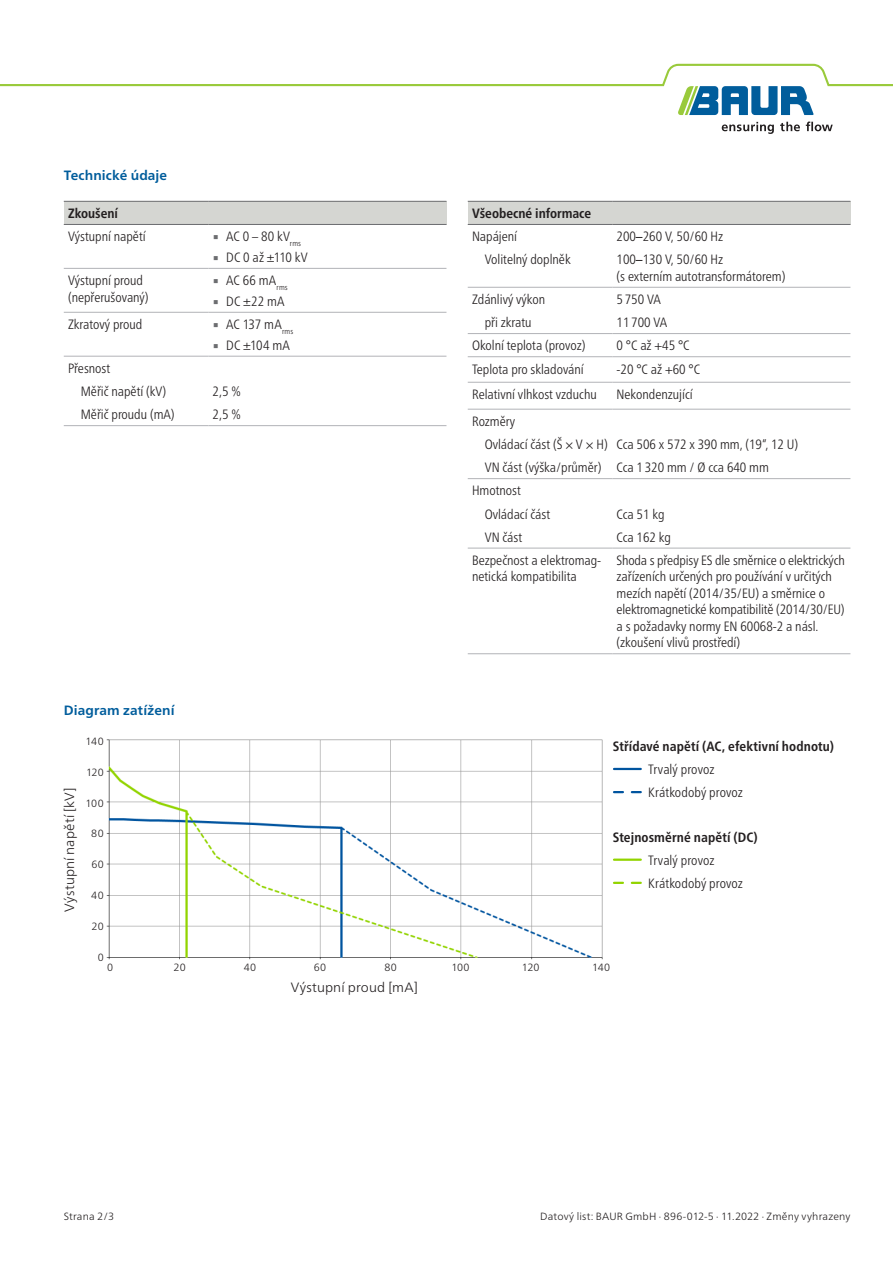
<style>
.page{position:relative;width:893px;height:1263px;background:#fff}
.page>*{position:absolute;margin:0;border:0;box-sizing:border-box;transform-origin:0 0}
.DB_-_Tabelle_Inhalt{font:300 condensed 13.5px/16.5px "Frutiger Neue LTW1 G";color:#231f20}
.DB_-_Condensed_Übers{font:700 condensed 13.5px "Frutiger Neue LTW1 G";letter-spacing:.01em;color:#231f20}
.DB___Fließtext{font:300 condensed 13.5px "Frutiger Neue LTW1 G";letter-spacing:.005em;color:#231f20}
.DB___Fließtext-2{font:300 13.5px "Frutiger Neue LTW1 G";letter-spacing:.01em;color:#231f20}
.DB_-_Condensed_Übers-2{font:700 13.5px "Frutiger Neue LTW1 G";letter-spacing:.01em;color:#005d9c}
.DB_-_Tabelle_Übersch{font:700 condensed 13.5px "Frutiger Neue LTW1 G";color:#231f20}
.DB_-_Fußnote{font:300 10.5px "Frutiger Neue LTW1 G";letter-spacing:.015em;color:#231f20}
.s1{font-family:"Lucida Sans Unicode";font-weight:400;font-stretch:normal;color:#6c6d70}
.s2{font-weight:400}
</style>
<div class="page">
<svg style="left:722px;top:122px;width:52px;height:12px"></svg>
<svg style="left:780px;top:122px;width:20px;height:9px"></svg>
<svg style="left:806px;top:122px;width:27px;height:9px"></svg>
<svg style="left:0;top:64px;width:893px;height:51px"></svg>
<div style="left:64px;top:201px;width:382px;height:23px;background:#d5d6d2"></div>
<hr style="left:64px;top:425px;width:144px;height:1px;background:#b2b3b7">
<hr style="left:208px;top:425px;width:238px;height:1px;background:#b2b3b7">
<hr style="left:64px;top:201px;width:144px;height:1px;background:#6c6d70">
<hr style="left:208px;top:201px;width:238px;height:1px;background:#6c6d70">
<hr style="left:64px;top:224px;width:144px;height:1px;background:#6c6d70">
<hr style="left:208px;top:224px;width:238px;height:1px;background:#6c6d70">
<hr style="left:64px;top:268px;width:144px;height:1px;background:#b2b3b7">
<hr style="left:208px;top:268px;width:238px;height:1px;background:#b2b3b7">
<hr style="left:64px;top:312px;width:144px;height:1px;background:#b2b3b7">
<hr style="left:208px;top:312px;width:238px;height:1px;background:#b2b3b7">
<hr style="left:64px;top:356px;width:144px;height:1px;background:#b2b3b7">
<hr style="left:208px;top:356px;width:238px;height:1px;background:#b2b3b7">
<div style="left:468px;top:201px;width:382px;height:23px;background:#d5d6d2"></div>
<hr style="left:468px;top:224px;width:144px;height:1px;background:#6c6d70">
<hr style="left:612px;top:224px;width:238px;height:1px;background:#6c6d70">
<hr style="left:612px;top:287px;width:238px;height:1px;background:#b2b3b7">
<hr style="left:468px;top:548px;width:144px;height:1px;background:#b2b3b7">
<hr style="left:612px;top:548px;width:238px;height:1px;background:#b2b3b7">
<hr style="left:468px;top:653px;width:144px;height:1px;background:#b2b3b7">
<hr style="left:612px;top:653px;width:238px;height:1px;background:#b2b3b7">
<hr style="left:468px;top:201px;width:144px;height:1px;background:#6c6d70">
<hr style="left:612px;top:201px;width:238px;height:1px;background:#6c6d70">
<hr style="left:468px;top:287px;width:144px;height:1px;background:#b2b3b7">
<hr style="left:468px;top:333px;width:144px;height:1px;background:#b2b3b7">
<hr style="left:612px;top:333px;width:238px;height:1px;background:#b2b3b7">
<hr style="left:468px;top:356px;width:144px;height:1px;background:#b2b3b7">
<hr style="left:612px;top:356px;width:238px;height:1px;background:#b2b3b7">
<hr style="left:468px;top:382px;width:144px;height:1px;background:#b2b3b7">
<hr style="left:612px;top:382px;width:238px;height:1px;background:#b2b3b7">
<hr style="left:468px;top:409px;width:144px;height:1px;background:#b2b3b7">
<hr style="left:612px;top:409px;width:238px;height:1px;background:#b2b3b7">
<hr style="left:468px;top:478px;width:144px;height:1px;background:#b2b3b7">
<hr style="left:612px;top:478px;width:238px;height:1px;background:#b2b3b7">
<img style="left:106px;top:740px;width:496px;height:219px">
<hr style="left:614px;top:768px;width:27px;height:2px;background:#00549f">
<hr style="left:614px;top:858px;width:27px;height:3px;background:#92d400">
<svg style="left:614px;top:791px;width:27px;height:2px"></svg>
<svg style="left:614px;top:882px;width:27px;height:2px"></svg>
<p class="DB_-_Condensed_Übers-2" style="left:64px;top:166px;width:105px">Technické údaje</p>
<p class="DB_-_Tabelle_Übersch" style="left:68px;top:203px;width:52px">Zkoušení</p>
<p class="DB_-_Tabelle_Inhalt" style="left:68px;top:227px;width:79px">Výstupní napětí</p>
<p class="DB_-_Tabelle_Inhalt" style="left:213px;top:227px;width:90px"><span class="s1">▪</span> AC 0 – 80 kV<sub>rms</sub></p>
<p class="DB_-_Tabelle_Inhalt" style="left:213px;top:248px;width:97px"><span class="s1">▪</span> DC 0 až ±110 kV</p>
<p class="DB_-_Tabelle_Inhalt" style="left:68px;top:271px;width:82px">Výstupní proud (nepřerušovaný)</p>
<p class="DB_-_Tabelle_Inhalt" style="left:213px;top:271px;width:77px"><span class="s1">▪</span> AC 66 mA<sub>rms</sub></p>
<p class="DB_-_Tabelle_Inhalt" style="left:213px;top:292px;width:74px"><span class="s1">▪</span> DC ±22 mA</p>
<p class="DB_-_Tabelle_Inhalt" style="left:68px;top:315px;width:76px">Zkratový proud</p>
<p class="DB_-_Tabelle_Inhalt" style="left:213px;top:315px;width:82px"><span class="s1">▪</span> AC 137 mA<sub>rms</sub></p>
<p class="DB_-_Tabelle_Inhalt" style="left:213px;top:336px;width:79px"><span class="s1">▪</span> DC ±104 mA</p>
<p class="DB_-_Tabelle_Inhalt" style="left:68px;top:359px;width:44px">Přesnost</p>
<p class="DB_-_Tabelle_Inhalt" style="left:81px;top:382px;width:87px">Měřič napětí (kV)</p>
<p class="DB_-_Tabelle_Inhalt" style="left:213px;top:382px;width:30px">2,5 %</p>
<p class="DB_-_Tabelle_Inhalt" style="left:81px;top:405px;width:95px">Měřič proudu (mA)</p>
<p class="DB_-_Tabelle_Inhalt" style="left:213px;top:405px;width:30px">2,5 %</p>
<p class="DB_-_Condensed_Übers-2" style="left:64px;top:701px;width:112px">Diagram zatížení</p>
<p class="DB_-_Fußnote" style="left:86px;top:734px;width:20px">140</p>
<p class="DB_-_Fußnote" style="left:86px;top:764px;width:19px">120</p>
<p class="DB___Fließtext-2" style="left:59px;top:911px;width:125px;rotate:-90deg">Výstupní napětí [kV]</p>
<p class="DB_-_Fußnote" style="left:85px;top:795px;width:20px">100</p>
<p class="DB_-_Fußnote" style="left:91px;top:826px;width:14px">80</p>
<p class="DB_-_Fußnote" style="left:91px;top:857px;width:14px">60</p>
<p class="DB_-_Fußnote" style="left:91px;top:888px;width:14px">40</p>
<p class="DB_-_Fußnote" style="left:92px;top:919px;width:14px">20</p>
<p class="DB_-_Fußnote" style="left:98px;top:949px;width:8px">0</p>
<p class="DB_-_Tabelle_Übersch" style="left:472px;top:203px;width:121px">Všeobecné informace</p>
<p class="DB_-_Tabelle_Inhalt" style="left:472px;top:227px;width:47px">Napájení</p>
<p class="DB_-_Tabelle_Inhalt" style="left:617px;top:227px;width:108px">200<span class="s2">–</span>260 V, 50/60 Hz</p>
<p class="DB_-_Tabelle_Inhalt" style="left:485px;top:250px;width:87px">Volitelný doplněk</p>
<p class="DB_-_Tabelle_Inhalt" style="left:617px;top:250px;width:170px">100<span class="s2">–</span>130 V, 50/60 Hz<br>(s externím autotransformátorem)</p>
<p class="DB_-_Tabelle_Inhalt" style="left:472px;top:290px;width:75px">Zdánlivý výkon</p>
<p class="DB_-_Tabelle_Inhalt" style="left:617px;top:290px;width:46px">5 750 VA</p>
<p class="DB_-_Tabelle_Inhalt" style="left:485px;top:313px;width:48px">při zkratu</p>
<p class="DB_-_Tabelle_Inhalt" style="left:617px;top:313px;width:52px">11 700 VA</p>
<p class="DB_-_Tabelle_Inhalt" style="left:472px;top:336px;width:115px">Okolní teplota (provoz)</p>
<p class="DB_-_Tabelle_Inhalt" style="left:617px;top:336px;width:75px">0 °C až +45 °C</p>
<p class="DB_-_Tabelle_Inhalt" style="left:472px;top:359px;width:113px">Teplota pro skladování</p>
<p class="DB_-_Tabelle_Inhalt" style="left:617px;top:359px;width:85px">-20 °C až +60 °C</p>
<p class="DB_-_Tabelle_Inhalt" style="left:472px;top:385px;width:126px">Relativní vlhkost vzduchu</p>
<p class="DB_-_Tabelle_Inhalt" style="left:617px;top:385px;width:78px">Nekondenzující</p>
<p class="DB_-_Tabelle_Inhalt" style="left:472px;top:412px;width:44px">Rozměry</p>
<p class="DB_-_Tabelle_Inhalt" style="left:485px;top:435px;width:124px">Ovládací část (Š × V × H)</p>
<p class="DB_-_Tabelle_Inhalt" style="left:617px;top:435px;width:183px">Cca 506 x 572 x 390 mm, (19“, 12 U)</p>
<p class="DB_-_Tabelle_Inhalt" style="left:485px;top:458px;width:118px">VN část (výška/průměr)</p>
<p class="DB_-_Tabelle_Inhalt" style="left:617px;top:458px;width:154px">Cca 1 320 mm / Ø cca 640 mm</p>
<p class="DB_-_Tabelle_Inhalt" style="left:472px;top:481px;width:50px">Hmotnost</p>
<p class="DB_-_Tabelle_Inhalt" style="left:485px;top:504px;width:67px">Ovládací část</p>
<p class="DB_-_Tabelle_Inhalt" style="left:617px;top:504px;width:49px">Cca 51 kg</p>
<p class="DB_-_Tabelle_Inhalt" style="left:485px;top:528px;width:39px">VN část</p>
<p class="DB_-_Tabelle_Inhalt" style="left:617px;top:528px;width:56px">Cca 162 kg</p>
<p class="DB_-_Tabelle_Inhalt" style="left:472px;top:551px;width:131px">Bezpečnost a elektromag&shy;netická kompatibilita</p>
<p class="DB_-_Tabelle_Inhalt" style="left:617px;top:551px;width:230px">Shoda s předpisy ES dle směrnice o elektrických zařízeních určených pro používání v určitých mezích napětí (2014/35/EU) a směrnice o elektromagnetické kompatibilitě (2014/30/EU) a s požadavky normy EN 60068-2 a násl. (zkoušení vlivů prostředí)</p>
<p class="DB_-_Condensed_Übers" style="left:613px;top:736px;width:223px">Střídavé napětí (AC, efektivní hodnotu)</p>
<p class="DB___Fließtext" style="left:648px;top:759px;width:68px">Trvalý provoz</p>
<p class="DB___Fließtext" style="left:648px;top:783px;width:96px">Krátkodobý provoz</p>
<p class="DB_-_Condensed_Übers" style="left:613px;top:827px;width:146px">Stejnosměrné napětí (DC)</p>
<p class="DB___Fließtext" style="left:648px;top:850px;width:68px">Trvalý provoz</p>
<p class="DB___Fließtext" style="left:648px;top:873px;width:96px">Krátkodobý provoz</p>
<p class="DB_-_Fußnote" style="left:107px;top:960px;width:8px">0</p>
<p class="DB_-_Fußnote" style="left:174px;top:960px;width:14px">20</p>
<p class="DB_-_Fußnote" style="left:244px;top:960px;width:14px">40</p>
<p class="DB_-_Fußnote" style="left:314px;top:960px;width:14px">60</p>
<p class="DB_-_Fußnote" style="left:384px;top:960px;width:14px">80</p>
<p class="DB_-_Fußnote" style="left:451px;top:960px;width:20px">100</p>
<p class="DB_-_Fußnote" style="left:522px;top:960px;width:19px">120</p>
<p class="DB_-_Fußnote" style="left:592px;top:960px;width:20px">140</p>
<p class="DB___Fließtext-2" style="left:291px;top:977px;width:129px">Výstupní proud [mA]</p>
<p class="DB_-_Fußnote" style="left:64px;top:1208px;width:52px">Strana 2/3</p>
<p class="DB_-_Fußnote" style="left:540px;top:1208px;width:312px">Datový list: BAUR GmbH · 896-012-5 · 11.2022 · Změny vyhrazeny</p>
</div>
